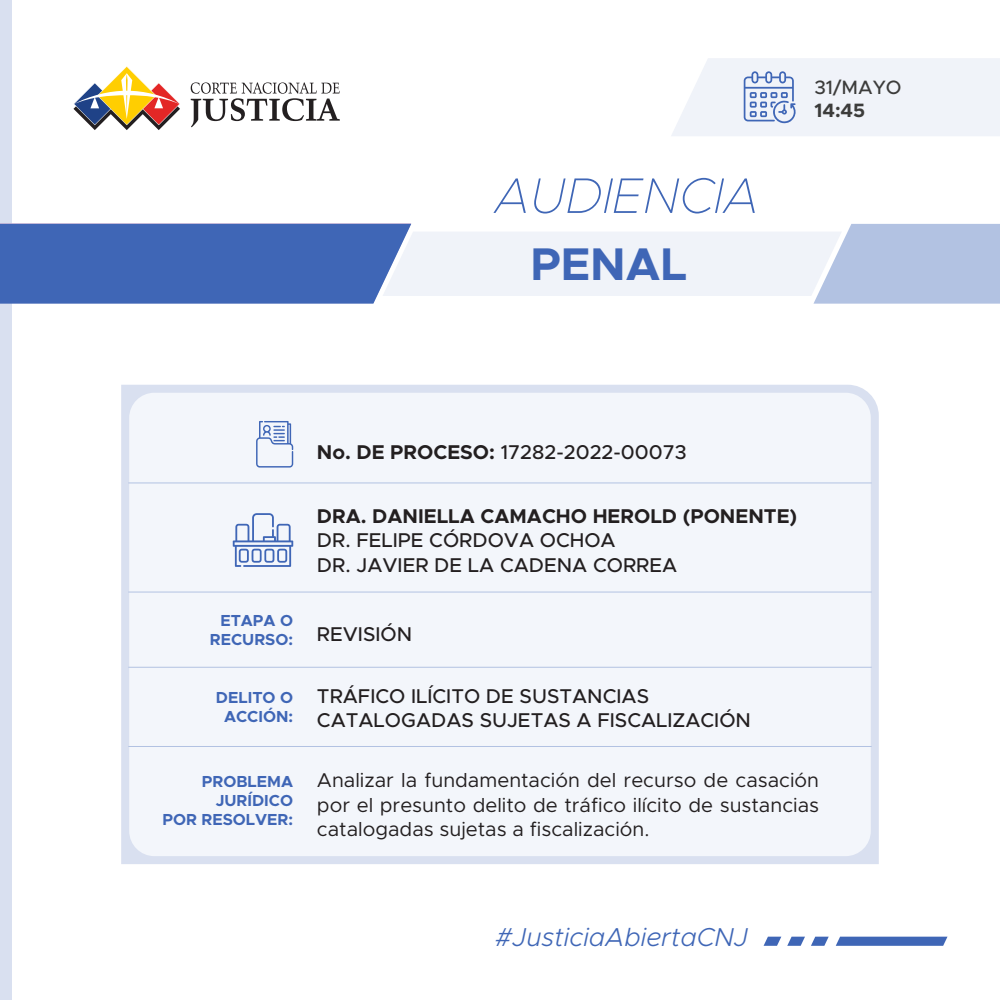
<style>
.page{position:relative;width:1000px;height:1000px;background:#fff}
.page>*{position:absolute;margin:0;border:0;box-sizing:border-box;transform-origin:0 0}
.t1{font:italic 100 50.2px "Metropolis";color:#3f66b6}
.t2{font:700 46px "Metropolis";color:#3f66b6}
.t3{font:italic 300 26px "Metropolis";color:#3f66b6}
.t4{font:500 20px/24px "Metropolis";color:#231f20}
.t5{font:20px/24px "Metropolis";color:#231f20;text-align:justify}
.t6{font:700 20px "Metropolis";color:#231f20}
.t7{font:500 19.4px "Metropolis";color:#3c3c3b}
.t8{font:700 19.4px "Metropolis";color:#3c3c3b}
.t9{font:700 16px/19.2px "Metropolis";color:#3f66b6;text-align:right}
.s1{font-weight:700}
</style>
<div class="page">
<div style="left:0;top:0;width:12px;height:1000px;background:#d9e0f0"></div>
<svg style="left:836px;top:937px;width:112px;height:9px"></svg>
<svg style="left:811px;top:937px;width:18px;height:9px"></svg>
<svg style="left:787px;top:937px;width:18px;height:9px"></svg>
<svg style="left:764px;top:937px;width:17px;height:9px"></svg>
<svg style="left:0;top:223px;width:1000px;height:81px"></svg>
<div style="left:121px;top:385px;width:758px;height:479px;background:#d9e0f0"></div>
<div style="left:129px;top:393px;width:742px;height:463px;background:#f3f6fb;border-radius:25px"></div>
<svg style="left:256px;top:421px;width:37px;height:47px"></svg>
<hr style="left:128px;top:483px;width:744px;height:1px;background:#b2c2e2">
<hr style="left:128px;top:592px;width:744px;height:1px;background:#b2c2e2">
<hr style="left:128px;top:667px;width:744px;height:1px;background:#b2c2e2">
<hr style="left:128px;top:746px;width:744px;height:1px;background:#b2c2e2">
<svg style="left:233px;top:513px;width:60px;height:54px"></svg>
<svg style="left:191px;top:82px;width:149px;height:45px"></svg>
<svg style="left:73px;top:66px;width:107px;height:64px"></svg>
<svg style="left:671px;top:58px;width:329px;height:78px"></svg>
<h1 class="t1" style="left:495px;top:164px;width:266px">AUDIENCIA</h1>
<h2 class="t2" style="left:530px;top:235px;width:158px">PENAL</h2>
<p class="t7" style="left:814px;top:75px;width:89px">31/MAYO</p>
<p class="t8" style="left:814px;top:98px;width:52px">14:45</p>
<p class="t9" style="left:210px;top:610px;width:85px">ETAPA O<br>RECURSO:</p>
<p class="t9" style="left:216px;top:688px;width:79px;text-align:center">DELITO O<br>ACCIÓN:</p>
<p class="t9" style="left:163px;top:772px;width:132px">PROBLEMA<br>JURÍDICO<br>POR RESOLVER:</p>
<p class="t4" style="left:317px;top:440px;width:371px"><span class="s1">No. DE PROCESO:</span> 17282-2022-00073</p>
<p class="t6" style="left:317px;top:504px;width:482px">DRA. DANIELLA CAMACHO HEROLD (PONENTE)</p>
<p class="t4" style="left:317px;top:529px;width:362px">DR. FELIPE CÓRDOVA OCHOA<br>DR. JAVIER DE LA CADENA CORREA</p>
<p class="t4" style="left:317px;top:622px;width:97px">REVISIÓN</p>
<p class="t4" style="left:317px;top:684px;width:436px">TRÁFICO ILÍCITO DE SUSTANCIAS<br>CATALOGADAS SUJETAS A FISCALIZACIÓN</p>
<p class="t5" style="left:317px;top:769px;width:504px">Analizar la fundamentación del recurso de casación por el presunto delito de tráfico ilícito de sustancias catalogadas sujetas a fiscalización.</p>
<h3 class="t3" style="left:495px;top:921px;width:255px">#JusticiaAbiertaCNJ</h3>
</div>
